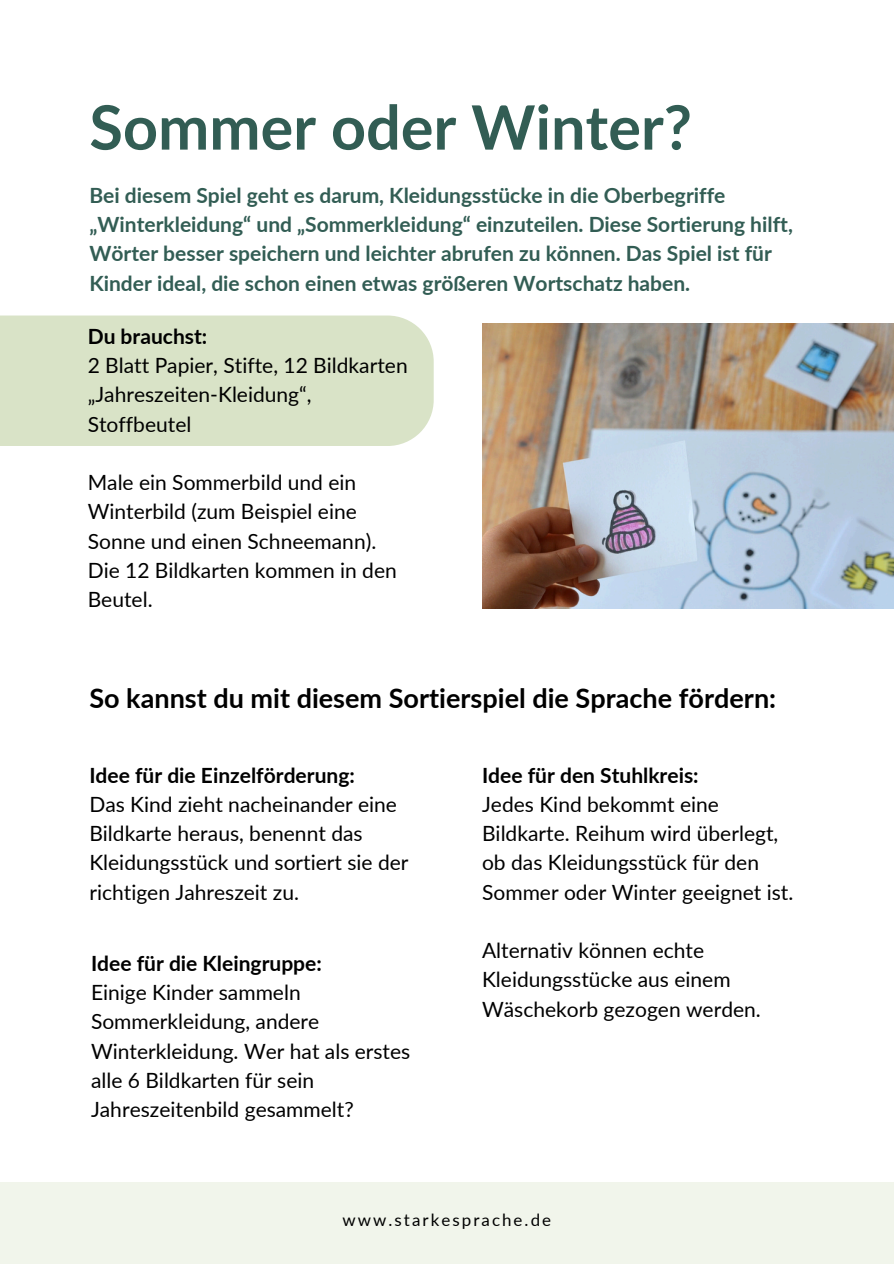
<style>
.page{position:relative;width:894px;height:1264px;background:#fff}
.page>*{position:absolute;margin:0;border:0;box-sizing:border-box;transform-origin:0 0}
.t1{font:700 61.2px "Lato";color:#325d54}
.t2{font:700 27px "Lato";color:#000}
.t3{font:21px/29.2px "Lato";color:#000}
.t4{font:700 21px/29.2px "Lato";color:#325d54}
.t5{font:16.95px "Lato";letter-spacing:.12em;color:#000}
.s1{font-weight:700}
</style>
<div class="page">
<div style="left:0;top:1181px;width:893px;height:82px;background:#f1f5eb"></div>
<img style="left:482px;top:323px;width:411px;height:285px">
<div style="left:0;top:315px;width:433px;height:131px;background:#d9e3c7"></div>
<h4 class="t1" style="left:89px;top:89px;width:604px">Sommer oder Winter?</h4>
<h4 class="t4" style="left:89px;top:180px;width:704px">Bei diesem Spiel geht es darum, Kleidungsstücke in die Oberbegriffe „Winterkleidung“ und „Sommerkleidung“ einzuteilen. Diese Sortierung hilft, Wörter besser speichern und leichter abrufen zu können. Das Spiel ist für Kinder ideal, die schon einen etwas größeren Wortschatz haben.</h4>
<h3 class="t3" style="left:88px;top:321px;width:321px"><span class="s1">Du brauchst:<br></span>2 Blatt Papier, Stifte, 12 Bildkarten „Jahreszeiten-Kleidung“,<br>Stoffbeutel</h3>
<h4 class="t3" style="left:88px;top:467px;width:310px">Male ein Sommerbild und ein<br>Winterbild (zum Beispiel eine<br>Sonne und einen Schneemann).<br>Die 12 Bildkarten kommen in den<br>Beutel.</h4>
<h1 class="t2" style="left:89px;top:681px;width:688px">So kannst du mit diesem Sortierspiel die Sprache fördern:</h1>
<p class="t3" style="left:89px;top:759px;width:320px"><span class="s1">Idee für die Einzelförderung:<br></span>Das Kind zieht nacheinander eine<br>Bildkarte heraus, benennt das<br>Kleidungsstück und sortiert sie der richtigen Jahreszeit zu.</p>
<h4 class="t3" style="left:91px;top:947px;width:321px"><span class="s1">Idee für die Kleingruppe:<br></span>Einige Kinder sammeln<br>Sommerkleidung, andere<br>Winterkleidung. Wer hat als erstes alle 6 Bildkarten für sein<br>Jahreszeitenbild gesammelt?</h4>
<h4 class="t3" style="left:482px;top:759px;width:313px"><span class="s1">Idee für den Stuhlkreis:<br></span>Jedes Kind bekommt eine<br>Bildkarte. Reihum wird überlegt, ob das Kleidungsstück für den<br>Sommer oder Winter geeignet ist.</h4>
<h4 class="t3" style="left:482px;top:935px;width:280px">Alternativ können echte<br>Kleidungsstücke aus einem<br>Wäschekorb gezogen werden.</h4>
<h2 class="t5" style="left:342px;top:1209px;width:210px">www.starkesprache.de</h2>
</div>
